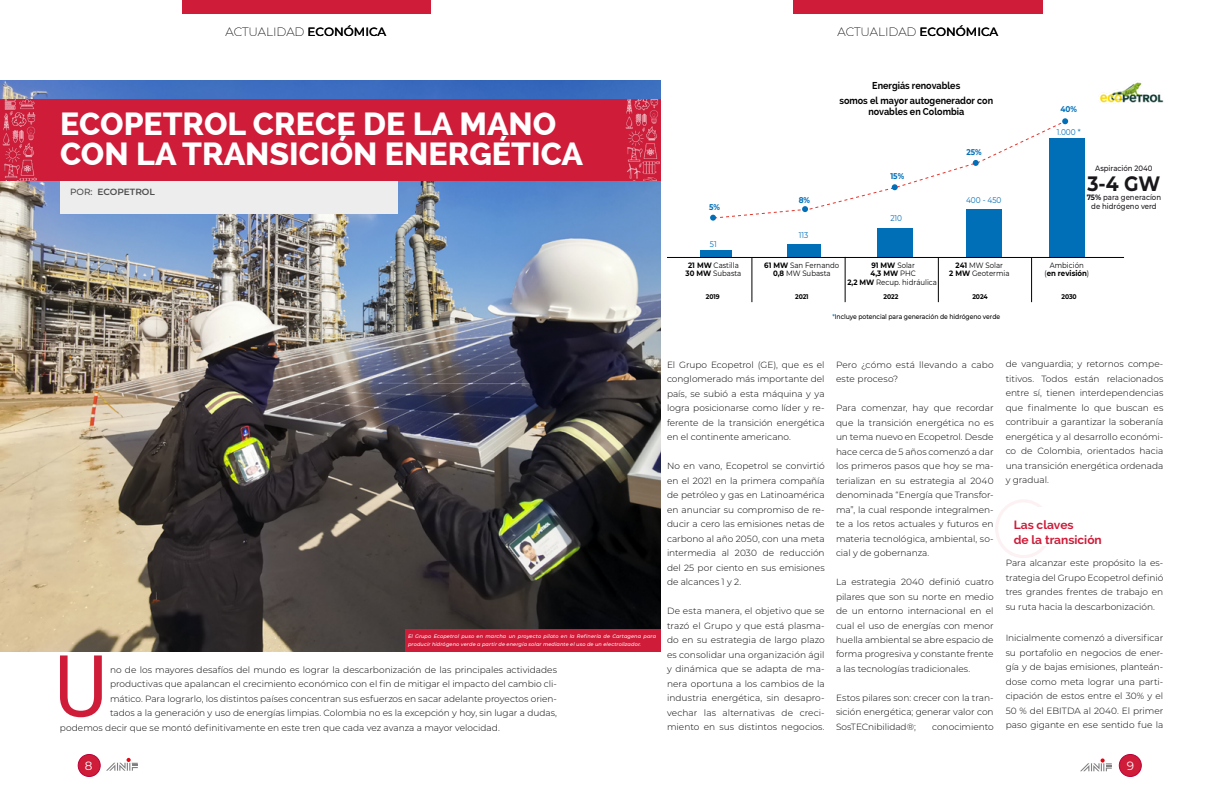
<style>
.page{position:relative;width:1224px;height:792px;background:#fff}
.page>*{position:absolute;margin:0;border:0;box-sizing:border-box;transform-origin:0 0}
.t1{font:88.3px "Fira Sans";color:#ce1c39}
.t2{font:800 32px/30px "Raleway";color:#fff}
.t3{font:700 20.8px "Montserrat";color:#1a171b;scale:.9 1}
.t4{font:100 12px "Montserrat";letter-spacing:-.01em;color:#000}
.t5{font:700 12px/14.4px "Raleway";color:#ce1c39}
.t6{font:12px "Montserrat";color:#fff}
.t7{font:700 10px/10.8px "Raleway";color:#000;text-align:center;scale:.9 1}
.t8{font:300 9px/14.5px "Montserrat";color:#000;text-align:justify}
.t9{font:600 9px "Montserrat";color:#4d4d4d}
.t10{font:8.4px "Montserrat";color:#006fb8;scale:.89 1}
.t11{font:700 8.4px "Montserrat";color:#006fb8;scale:.89 1}
.t12{font:7.8px/8.4px "Montserrat";color:#000;text-align:center;scale:.9 1}
.t13{font:500 7.8px "Montserrat";color:#1a171b;scale:.9 1}
.t14{font:500 6.8px "Montserrat";letter-spacing:-.01em;color:#000;scale:.9 1}
.t15{font:700 6.8px "Montserrat";letter-spacing:-.01em;color:#000;scale:.9 1}
.t16{font:italic 500 5px/8px "Montserrat";letter-spacing:.025em;color:#fff}
.s1{font-weight:500}
.s2{font-weight:700}
.s3{color:#006fb8}
</style>
<div class="page">
<div style="left:1119px;top:754px;width:22px;height:22px;background:#ce1c39;border-radius:50%"></div>
<div style="left:1119px;top:754px;width:23px;height:23px;border:1px solid #bb0039;border-radius:50%"></div>
<div style="left:78px;top:754px;width:22px;height:22px;background:#ce1c39;border-radius:50%"></div>
<div style="left:78px;top:754px;width:23px;height:23px;border:1px solid #bb0039;border-radius:50%"></div>
<svg style="left:106px;top:758px;width:32px;height:13px"></svg>
<svg style="left:1080px;top:758px;width:32px;height:13px"></svg>
<img style="left:0;top:80px;width:661px;height:572px">
<div style="left:182px;top:0;width:248px;height:13px;background:#ce1c39"></div>
<div style="left:60px;top:181px;width:337px;height:33px;background:#ededed"></div>
<div style="left:0;top:100px;width:661px;height:81px;background:#ce1c39"></div>
<div style="left:995px;top:499px;width:57px;height:59px;border:3px solid #ce1c39;border-radius:50%"></div>
<div style="left:1034px;top:507px;width:26px;height:39px;background:#fff"></div>
<div style="left:794px;top:0;width:248px;height:13px;background:#ce1c39"></div>
<div style="left:405px;top:629px;width:256px;height:23px;background:#ce1c39"></div>
<hr style="left:752px;top:257px;width:1px;height:45px;background:#000">
<hr style="left:845px;top:257px;width:1px;height:45px;background:#000">
<hr style="left:938px;top:257px;width:1px;height:45px;background:#000">
<hr style="left:1031px;top:257px;width:1px;height:45px;background:#000">
<div style="left:700px;top:250px;width:31px;height:7px;background:#006fb8"></div>
<div style="left:787px;top:244px;width:33px;height:13px;background:#006fb8"></div>
<div style="left:877px;top:228px;width:35px;height:29px;background:#006fb8"></div>
<div style="left:966px;top:209px;width:35px;height:48px;background:#006fb8"></div>
<div style="left:1049px;top:138px;width:35px;height:119px;background:#006fb8"></div>
<hr style="left:667px;top:257px;width:457px;height:1px;background:#000">
<svg style="left:710px;top:118px;width:358px;height:103px"></svg>
<img style="left:1100px;top:82px;width:64px;height:21px">
<img style="left:2px;top:100px;width:34px;height:81px">
<img style="left:626px;top:100px;width:33px;height:81px">
<h3 class="t4" style="left:226px;top:23px;width:162px">ACTUALIDAD <span class="s1">ECONÓMICA</span></h3>
<h3 class="t4" style="left:838px;top:23px;width:162px">ACTUALIDAD <span class="s1">ECONÓMICA</span></h3>
<h2 class="t2" style="left:60px;top:109px;width:525px">ECOPETROL CRECE DE LA MANO<br>CON LA TRANSICIÓN ENERGÉTICA</h2>
<p class="t9" style="left:70px;top:185px;width:86px"><span class="s1">POR:</span> ECOPETROL</p>
<p class="t11" style="left:709px;top:201px;width:14px">5%</p>
<p class="t10" style="left:710px;top:238px;width:9px">51</p>
<p class="t11" style="left:799px;top:194px;width:14px">8%</p>
<p class="t10" style="left:799px;top:229px;width:12px">113</p>
<p class="t7" style="left:872px;top:80px;width:99px">Energiás renovables</p>
<p class="t7" style="left:839px;top:95px;width:172px">somos el mayor autogenerador con novables en Colombia</p>
<p class="t11" style="left:890px;top:170px;width:17px">15%</p>
<p class="t10" style="left:890px;top:212px;width:15px">210</p>
<p class="t11" style="left:966px;top:146px;width:19px">25%</p>
<p class="t10" style="left:966px;top:194px;width:41px">400 - 450</p>
<p class="t11" style="left:1060px;top:103px;width:20px">40%</p>
<p class="t10" style="left:1057px;top:126px;width:28px">1.000 *</p>
<p class="t13" style="left:1095px;top:163px;width:65px">Aspiración 2040</p>
<p class="t13" style="left:1087px;top:192px;width:84px"><span class="s2">75%</span> para generacíon</p>
<h3 class="t3" style="left:1088px;top:168px;width:83px">3-4 GW</h3>
<p class="t13" style="left:1091px;top:201px;width:74px">de hidrógeno verd</p>
<p class="t12" style="left:686px;top:261px;width:64px"><span class="s2">21 MW</span> Castilla<br><span class="s2">30 MW</span> Subasta</p>
<p class="t12" style="left:764px;top:261px;width:85px"><span class="s2">61 MW</span> San Fernando<br><span class="s2">0,8</span> MW Subasta</p>
<p class="t12" style="left:847px;top:261px;width:101px"><span class="s2">91 MW</span> Solar<br><span class="s2">4,3 MW</span> PHC<br><span class="s2">2,2 MW</span> Recup. hidráulica</p>
<p class="t12" style="left:949px;top:261px;width:68px"><span class="s2">241</span> MW Solar<br><span class="s2">2 MW</span> Geotermia</p>
<p class="t12" style="left:1044px;top:261px;width:51px">Ambición (<span class="s2">en revisión</span>)</p>
<p class="t15" style="left:706px;top:292px;width:17px">2019</p>
<p class="t15" style="left:795px;top:292px;width:17px">2021</p>
<p class="t15" style="left:884px;top:292px;width:18px">2022</p>
<p class="t15" style="left:972px;top:292px;width:19px">2024</p>
<p class="t15" style="left:1061px;top:292px;width:19px">2030</p>
<p class="t14" style="left:832px;top:312px;width:188px"><span class="s3">*</span>Incluye potencial para generación de hidrógeno verde</p>
<p class="t16" style="left:408px;top:632px;width:250px">El Grupo Ecopetrol puso en marcha un proyecto piloto en la Refinería de Cartagena para producir hidrógeno verde a partir de energía solar mediante el uso de un electrolizador.</p>
<h1 class="t1" style="left:52px;top:620px;width:60px">U</h1>
<p class="t8" style="left:110px;top:662px;width:448px">no de los mayores desafíos del mundo es lograr la descarbonización de las principales actividades</p>
<p class="t8" style="left:110px;top:676px;width:448px">productivas que apalancan el crecimiento económico con el fin de mitigar el impacto del cambio cli-</p>
<p class="t8" style="left:110px;top:691px;width:448px">mático. Para lograrlo, los distintos países concentran sus esfuerzos en sacar adelante proyectos orien-</p>
<p class="t8" style="left:110px;top:705px;width:448px">tados a la generación y uso de energías limpias. Colombia no es la excepción y hoy, sin lugar a dudas,</p>
<p class="t8" style="left:60px;top:720px;width:441px">podemos decir que se montó definitivamente en este tren que cada vez avanza a mayor velocidad.</p>
<p class="t8" style="left:667px;top:357px;width:159px">El Grupo Ecopetrol (GE), que es el conglomerado más importante del país, se subió a esta máquina y ya logra posicionarse como líder y re&shy;ferente de la transición energética en el continente americano.</p>
<p class="t8" style="left:667px;top:458px;width:159px">No en vano, Ecopetrol se convirtió en el 2021 en la primera compañía de petróleo y gas en Latinoamérica en anunciar su compromiso de re&shy;ducir a cero las emisiones netas de carbono al año 2050, con una meta intermedia al 2030 de reducción del 25 por ciento en sus emisiones de alcances 1 y 2.</p>
<p class="t8" style="left:667px;top:603px;width:159px">De esta manera, el objetivo que se trazó el Grupo y que está plasma&shy;do en su estrategia de largo plazo es consolidar una organización ágil y dinámica que se adapta de ma&shy;nera oportuna a los cambios de la industria energética, sin desapro&shy;vechar las alternativas de creci&shy;miento en sus distintos negocios.</p>
<p class="t8" style="left:836px;top:357px;width:159px">Pero ¿cómo está llevando a cabo este proceso?</p>
<p class="t8" style="left:836px;top:400px;width:159px">Para comenzar, hay que recordar que la transición energética no es un tema nuevo en Ecopetrol. Desde hace cerca de 5 años comenzó a dar los primeros pasos que hoy se ma&shy;terializan en su estrategia al 2040 denominada “Energía que Transfor&shy;ma”, la cual responde integralmen&shy;te a los retos actuales y futuros en materia tecnológica, ambiental, so&shy;cial y de gobernanza.</p>
<p class="t8" style="left:836px;top:574px;width:159px">La estrategia 2040 definió cuatro pilares que son su norte en medio de un entorno internacional en el cual el uso de energías con menor huella ambiental se abre espacio de forma progresiva y constante frente a las tecnologías tradicionales.</p>
<p class="t8" style="left:836px;top:690px;width:159px">Estos pilares son: crecer con la tran&shy;sición energética; generar valor con SosTECnibilidad®;</p>
<p class="t8" style="left:932px;top:719px;width:63px">conocimiento</p>
<p class="t8" style="left:1006px;top:357px;width:159px">de vanguardia; y retornos compe&shy;titivos. Todos están relacionados entre sí, tienen interdependencias que finalmente lo que buscan es contribuir a garantizar la soberanía energética y al desarrollo económi&shy;co de Colombia, orientados hacia una transición energética ordenada y gradual.</p>
<h3 class="t5" style="left:1014px;top:518px;width:90px">Las claves<br>de la transición</h3>
<p class="t8" style="left:1006px;top:556px;width:159px">Para alcanzar este propósito la es&shy;trategia del Grupo Ecopetrol definió tres grandes frentes de trabajo en su ruta hacia la descarbonización.</p>
<p class="t8" style="left:1006px;top:631px;width:159px">Inicialmente comenzó a diversificar su portafolio en negocios de ener&shy;gía y de bajas emisiones, planteán&shy;dose como meta lograr una parti&shy;cipación de estos entre el 30% y el 50 % del EBITDA al 2040. El primer paso gigante en ese sentido fue la</p>
<h3 class="t6" style="left:85px;top:757px;width:9px">8</h3>
<h3 class="t6" style="left:1127px;top:757px;width:9px">9</h3>
</div>
